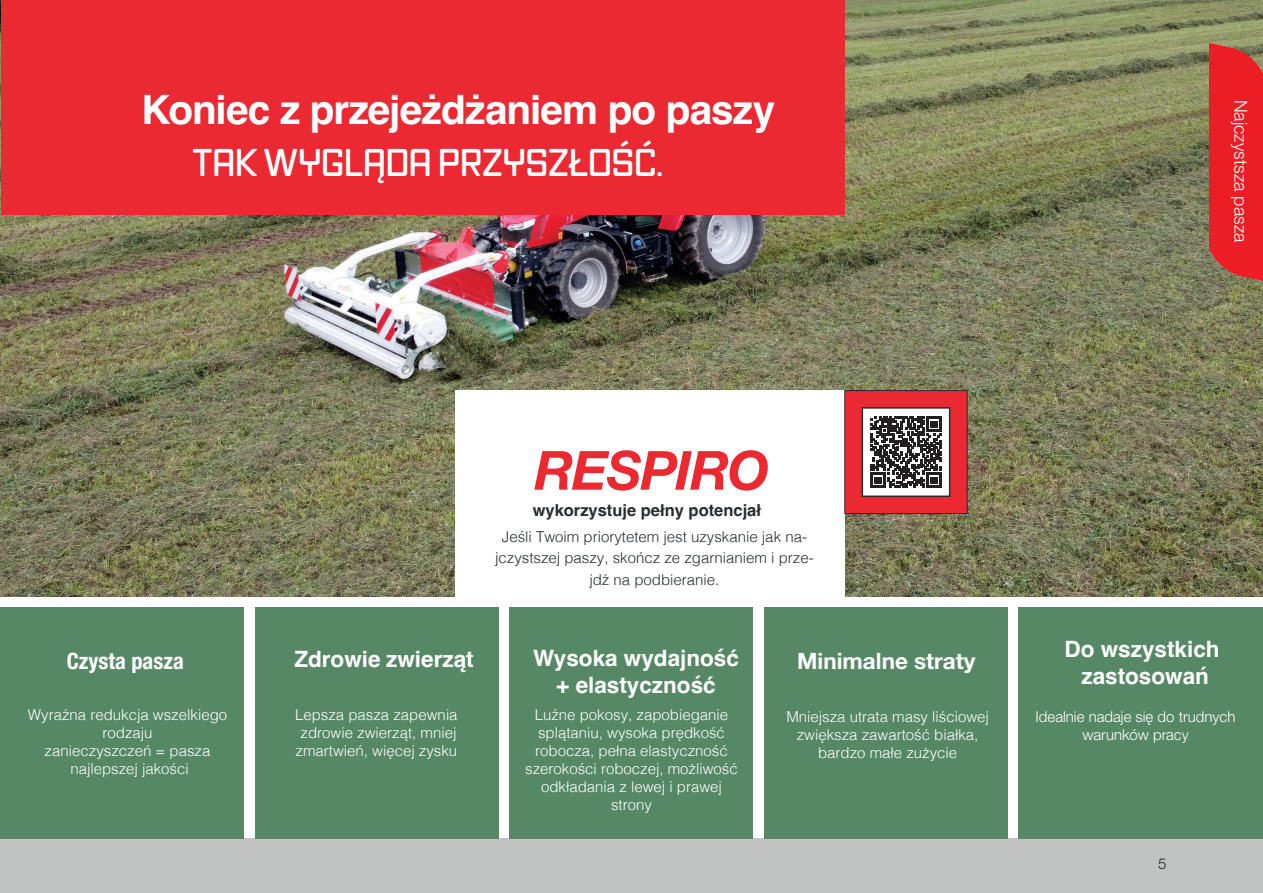
<style>
.page{position:relative;width:1263px;height:893px;background:#fff}
.page>*{position:absolute;margin:0;border:0;box-sizing:border-box;transform-origin:0 0}
.t1{font:54px "Helvetica Neue LT 76 Bd It";letter-spacing:-.025em;color:#ea2931}
.t2{font:700 40.5px "Helvetica";letter-spacing:-.02em;color:#fff}
.t3{font:600 37.5px "Vox Round";letter-spacing:-.015em;color:#fff}
.t4{font:700 22.5px/27px "Helvetica";color:#fff;text-align:center}
.t5{font:22.5px "Helvetica Neue LT 77 Bd Cn";color:#fff}
.t6{font:22.5px "Helvetica Neue LT 75 Bd";color:#fff}
.t7{font:300 18px "Helvetica Neue LTW1 G";color:#fff}
.t8{font:700 16.5px "Helvetica";color:#292c2f}
.t9{font:300 15px/18px "Helvetica";color:#fff;text-align:center}
.t10{font:300 15px/21.6px "Helvetica";color:#272c30;text-align:center}
.t11{font:300 15px/18px "Helvetica Neue LTW1 G";color:#fff;text-align:center}
.t12{font:15px "Helvetica Neue LT 45 Lt";color:#231f20}
</style>
<div class="page">
<div style="left:0;top:838px;width:1263px;height:55px;background:#c1c3c2"></div>
<img style="left:1px;top:0;width:1262px;height:596px">
<div style="left:455px;top:391px;width:390px;height:251px;background:#fff"></div>
<div style="left:844px;top:390px;width:123px;height:124px;background:#ea2933;border:1px solid #292c2f"></div>
<div style="left:862px;top:408px;width:88px;height:88px;background:#fff"></div>
<svg style="left:870px;top:416px;width:71px;height:72px"></svg>
<div style="left:861px;top:407px;width:89px;height:90px;border:2px solid #292c2f"></div>
<img style="left:1210px;top:43px;width:53px;height:239px">
<div style="left:1px;top:0;width:843px;height:214px;background:#ea2933"></div>
<div style="left:1019px;top:607px;width:244px;height:232px;background:#568865"></div>
<div style="left:765px;top:607px;width:243px;height:231px;background:#568865"></div>
<div style="left:510px;top:607px;width:243px;height:232px;background:#568865"></div>
<div style="left:0;top:607px;width:243px;height:231px;background:#568865"></div>
<div style="left:255px;top:607px;width:244px;height:231px;background:#568865"></div>
<h2 class="t2" style="left:142px;top:85px;width:635px">Koniec z przejeżdżaniem po paszy</h2>
<h3 class="t3" style="left:193px;top:137px;width:472px">TAK WYGLĄDA PRZYSZŁOŚĆ.</h3>
<p class="t7" style="left:1252px;top:99px;width:144px;rotate:90deg">Najczystsza pasza</p>
<h1 class="t1" style="left:534px;top:437px;width:237px">RESPIRO</h1>
<p class="t8" style="left:533px;top:500px;width:230px">wykorzystuje pełny potencjał</p>
<p class="t10" style="left:495px;top:524px;width:320px">Jeśli Twoim priorytetem jest uzyskanie jak na&shy;jczystszej paszy, skończ ze zgarnianiem i prze&shy;jdź na podbieranie.</p>
<h3 class="t4" style="left:533px;top:647px;width:207px">Wysoka wydajność + elastyczność</h3>
<p class="t9" style="left:525px;top:705px;width:214px">Luźne pokosy, zapobieganie splątaniu, wysoka prędkość robocza, pełna elastyczność szerokości roboczej, możliwość odkładania z lewej i prawej strony</p>
<h3 class="t5" style="left:67px;top:647px;width:119px">Czysta pasza</h3>
<h3 class="t4" style="left:294px;top:649px;width:181px">Zdrowie zwierząt</h3>
<h3 class="t6" style="left:797px;top:647px;width:180px">Minimalne straty</h3>
<p class="t9" style="left:28px;top:705px;width:201px">Wyraźna redukcja wszelkiego rodzaju<br>zanieczyszczeń = pasza najlepszej jakości</p>
<p class="t9" style="left:295px;top:705px;width:164px">Lepsza pasza zapewnia zdrowie zwierząt, mniej zmartwień, więcej zysku</p>
<p class="t9" style="left:786px;top:706px;width:204px">Mniejsza utrata masy liściowej zwiększa zawartość białka, bardzo małe zużycie</p>
<h3 class="t4" style="left:1064px;top:638px;width:157px">Do wszystkich zastosowań</h3>
<h3 class="t5" style="left:1062px;top:668px;width:148px">Für alle Einsätze</h3>
<p class="t11" style="left:1035px;top:707px;width:201px">Idealnie nadaje się do trudnych warunków pracy</p>
<p class="t12" style="left:1158px;top:854px;width:10px">5</p>
</div>
